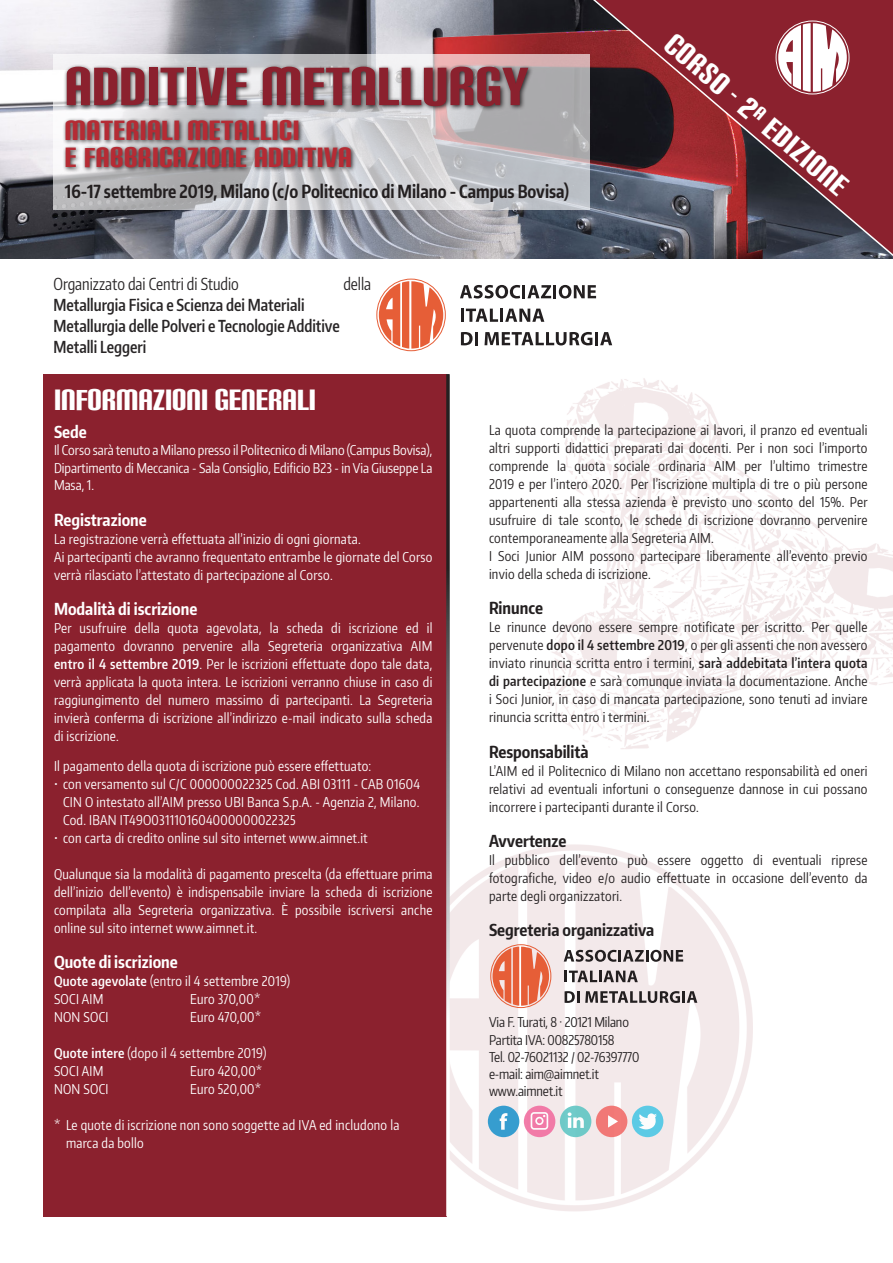
<style>
.page{position:relative;width:893px;height:1263px;background:#fff}
.page>*{position:absolute;margin:0;border:0;box-sizing:border-box;transform-origin:0 0}
.t1{font:52.5px "Carbon Bl";letter-spacing:.01em;color:#8b212e}
.t2{font:28.5px "Carbon Bl";color:#fff}
.t3{font:27px/27px "Carbon Bl";letter-spacing:.02em;color:#b52b34}
.t4{font:700 18px "Encode Sans Compressed";color:#231f20;scale:.95 1}
.t5{font:600 16.5px/21px "Encode Sans Compressed";color:#282526;scale:.95 1}
.t6{font:700 16.5px "Encode Sans Compressed";color:#fff}
.t7{font:700 16.5px "Encode Sans Compressed";color:#231f20}
.t8{font:16.5px "Encode Sans Compressed";color:#282526;scale:.95 1}
.t9{font:13.5px/18px "Encode Sans Compressed";letter-spacing:.02em;color:#fff;text-align:justify}
.t10{font:13.5px/18px "Encode Sans Compressed";letter-spacing:.02em;color:#231f20;text-align:justify}
.t11{font:13.5px "Encode Sans Compressed";letter-spacing:-.01em;color:#231f20}
.s1{font-weight:600}
</style>
<div class="page">
<img style="left:547px;top:378px;width:346px;height:371px">
<img style="left:394px;top:842px;width:359px;height:375px">
<div style="left:43px;top:374px;width:403px;height:842px;background:#8b212e"></div>
<img style="left:0;top:0;width:588px;height:258px">
<svg style="left:588px;top:0;width:305px;height:259px;background:#743943"></svg>
<svg style="left:460px;top:285px;width:136px;height:14px"></svg>
<svg style="left:461px;top:309px;width:83px;height:13px"></svg>
<svg style="left:461px;top:332px;width:17px;height:13px"></svg>
<svg style="left:484px;top:332px;width:128px;height:13px"></svg>
<svg style="left:379px;top:281px;width:64px;height:68px"></svg>
<div style="left:376px;top:279px;width:70px;height:72px;border:1px solid #e65e37;border-radius:50%"></div>
<svg style="left:54px;top:54px;width:536px;height:156px;background:#c4c2c5"></svg>
<div style="left:62px;top:64px;width:472px;height:109px;background:#231f20;opacity:.93"></div>
<hr style="left:446px;top:374px;width:3px;height:842px;background:#fff">
<div style="left:488px;top:1106px;width:31px;height:31px;background:#369dcf;border-radius:50%"></div>
<svg style="left:500px;top:1113px;width:7px;height:17px"></svg>
<svg style="left:524px;top:1106px;width:31px;height:31px"></svg>
<div style="left:531px;top:1112px;width:17px;height:18px;border:2px solid #fff;border-radius:3px"></div>
<div style="left:535px;top:1117px;width:9px;height:8px;border:2px solid #fff;border-radius:50%"></div>
<div style="left:560px;top:1106px;width:31px;height:31px;background:#6ec9c7;border-radius:50%"></div>
<svg style="left:568px;top:1112px;width:16px;height:16px"></svg>
<div style="left:632px;top:1106px;width:31px;height:31px;background:#5ccae5;border-radius:50%"></div>
<svg style="left:638px;top:1113px;width:19px;height:17px"></svg>
<div style="left:596px;top:1106px;width:31px;height:31px;background:#f17876;border-radius:50%"></div>
<svg style="left:608px;top:1115px;width:10px;height:12px"></svg>
<svg style="left:564px;top:950px;width:119px;height:12px"></svg>
<svg style="left:565px;top:971px;width:73px;height:11px"></svg>
<svg style="left:565px;top:991px;width:14px;height:12px"></svg>
<svg style="left:585px;top:991px;width:112px;height:12px"></svg>
<svg style="left:492px;top:946px;width:57px;height:60px;background:#ea8b71"></svg>
<div style="left:490px;top:944px;width:61px;height:64px;border:1px solid #e65e37;border-radius:50%"></div>
<h1 class="t1" style="left:65px;top:57px;width:465px">ADDITIVE METALLURGY</h1>
<h3 class="t3" style="left:65px;top:116px;width:288px">MATERIALI METALLICI<br>E FABBRICAZIONE ADDITIVA</h3>
<h3 class="t4" style="left:65px;top:180px;width:532px">16-17 settembre 2019, Milano (c/o Politecnico di Milano - Campus Bovisa)</h3>
<p class="t8" style="left:54px;top:273px;width:197px">Organizzato dai Centri di Studio</p>
<p class="t5" style="left:54px;top:294px;width:303px">Metallurgia Fisica e Scienza dei Materiali<br>Metallurgia delle Polveri e Tecnologie Additive<br>Metalli Leggeri</p>
<p class="t8" style="left:343px;top:273px;width:31px">della</p>
<h2 class="t2" style="left:679px;top:29px;width:231px;rotate:40deg">CORSO - 2<sup>A</sup> EDIZIONE</h2>
<p class="t2" style="left:54px;top:384px;width:264px">INFORMAZIONI GENERALI</p>
<p class="t6" style="left:54px;top:421px;width:34px">Sede</p>
<p class="t9" style="left:54px;top:441px;width:380px;line-height:17.2px">Il Corso sarà tenuto a Milano presso il Politecnico di Milano (Campus Bovisa), Dipartimento di Meccanica - Sala Consiglio, Edificio B23 - in Via Giuseppe La Masa, 1.</p>
<p class="t6" style="left:54px;top:509px;width:94px">Registrazione</p>
<p class="t9" style="left:54px;top:529px;width:308px">La registrazione verrà effettuata all’inizio di ogni giornata.</p>
<p class="t9" style="left:54px;top:547px;width:380px">Ai partecipanti che avranno frequentato entrambe le giornate del Corso verrà rilasciato l’attestato di partecipazione al Corso.</p>
<p class="t6" style="left:54px;top:598px;width:145px">Modalità di iscrizione</p>
<p class="t9" style="left:54px;top:618px;width:380px">Per usufruire della quota agevolata, la scheda di iscrizione ed il pagamento dovranno pervenire alla Segreteria organizzativa AIM <span class="s1">entro il 4 settembre 2019</span>. Per le iscrizioni effettuate dopo tale data, verrà applicata la quota intera. Le iscrizioni verranno chiuse in caso di raggiungimento del numero massimo di partecipanti. La Segreteria invierà conferma di iscrizione all’indirizzo e-mail indicato sulla scheda di iscrizione.</p>
<p class="t9" style="left:54px;top:756px;width:319px">Il pagamento della quota di iscrizione può essere effettuato:</p>
<p class="t9" style="left:54px;top:774px;width:367px">• con versamento sul C/C 000000022325 Cod. ABI 03111 - CAB 01604</p>
<p class="t9" style="left:63px;top:792px;width:358px">CIN O intestato all’AIM presso UBI Banca S.p.A. - Agenzia 2, Milano.</p>
<p class="t9" style="left:63px;top:810px;width:234px">Cod. IBAN IT49O0311101604000000022325</p>
<p class="t9" style="left:54px;top:828px;width:315px">• con carta di credito online sul sito internet www.aimnet.it</p>
<p class="t9" style="left:54px;top:864px;width:380px">Qualunque sia la modalità di pagamento prescelta (da effettuare prima dell’inizio dell’evento) è indispensabile inviare la scheda di iscrizione compilata alla Segreteria organizzativa. È possibile iscriversi anche online sul sito internet www.aimnet.it.</p>
<p class="t6" style="left:54px;top:951px;width:125px">Quote di iscrizione</p>
<p class="t9" style="left:54px;top:972px;width:238px"><span class="s1">Quote agevolate</span> (entro il 4 settembre 2019)</p>
<p class="t9" style="left:54px;top:990px;width:51px">SOCI AIM</p>
<p class="t9" style="left:190px;top:990px;width:72px">Euro 370,00*</p>
<p class="t9" style="left:54px;top:1008px;width:56px">NON SOCI</p>
<p class="t9" style="left:190px;top:1008px;width:73px">Euro 470,00*</p>
<p class="t9" style="left:54px;top:1044px;width:214px"><span class="s1">Quote intere</span> (dopo il 4 settembre 2019)</p>
<p class="t9" style="left:54px;top:1062px;width:51px">SOCI AIM</p>
<p class="t9" style="left:190px;top:1062px;width:74px">Euro 420,00*</p>
<p class="t9" style="left:54px;top:1080px;width:56px">NON SOCI</p>
<p class="t9" style="left:190px;top:1080px;width:73px">Euro 520,00*</p>
<p class="t9" style="left:54px;top:1116px;width:347px">* Le quote di iscrizione non sono soggette ad IVA ed includono la</p>
<p class="t9" style="left:66px;top:1134px;width:79px">marca da bollo</p>
<p class="t10" style="left:489px;top:420px;width:380px">La quota comprende la partecipazione ai lavori, il pranzo ed eventuali altri supporti didattici preparati dai docenti. Per i non soci l’importo comprende la quota sociale ordinaria AIM per l’ultimo trimestre 2019 e per l’intero 2020. Per l’iscrizione multipla di tre o più persone appartenenti alla stessa azienda è previsto uno sconto del 15%. Per usufruire di tale sconto, le schede di iscrizione dovranno pervenire contemporaneamente alla Segreteria AIM.</p>
<p class="t10" style="left:489px;top:546px;width:380px">I Soci Junior AIM possono partecipare liberamente all’evento previo invio della scheda di iscrizione.</p>
<p class="t7" style="left:489px;top:597px;width:55px">Rinunce</p>
<p class="t10" style="left:489px;top:618px;width:380px">Le rinunce devono essere sempre notificate per iscritto. Per quelle pervenute <span class="s1">dopo il 4 settembre 2019</span>, o per gli assenti che non avessero inviato rinuncia scritta entro i termini, <span class="s1">sarà addebitata l’intera quota di partecipazione</span> e sarà comunque inviata la documentazione. Anche i Soci Junior, in caso di mancata partecipazione, sono tenuti ad inviare rinuncia scritta entro i termini.</p>
<p class="t7" style="left:489px;top:741px;width:101px">Responsabilità</p>
<p class="t10" style="left:489px;top:762px;width:380px">L’AIM ed il Politecnico di Milano non accettano responsabilità ed oneri relativi ad eventuali infortuni o conseguenze dannose in cui possano incorrere i partecipanti durante il Corso.</p>
<p class="t7" style="left:489px;top:830px;width:79px">Avvertenze</p>
<p class="t10" style="left:489px;top:851px;width:380px">Il pubblico dell’evento può essere oggetto di eventuali riprese fotografiche, video e/o audio effettuate in occasione dell’evento da parte degli organizzatori.</p>
<p class="t7" style="left:489px;top:919px;width:167px">Segreteria organizzativa</p>
<p class="t11" style="left:489px;top:1013px;width:141px">Via F. Turati, 8 · 20121 Milano</p>
<p class="t11" style="left:489px;top:1031px;width:127px">Partita IVA: 00825780158</p>
<p class="t11" style="left:489px;top:1048px;width:152px">Tel. 02-76021132 / 02-76397770</p>
<p class="t11" style="left:489px;top:1065px;width:111px">e-mail: aim@aimnet.it</p>
<p class="t11" style="left:489px;top:1082px;width:75px">www.aimnet.it</p>
</div>
